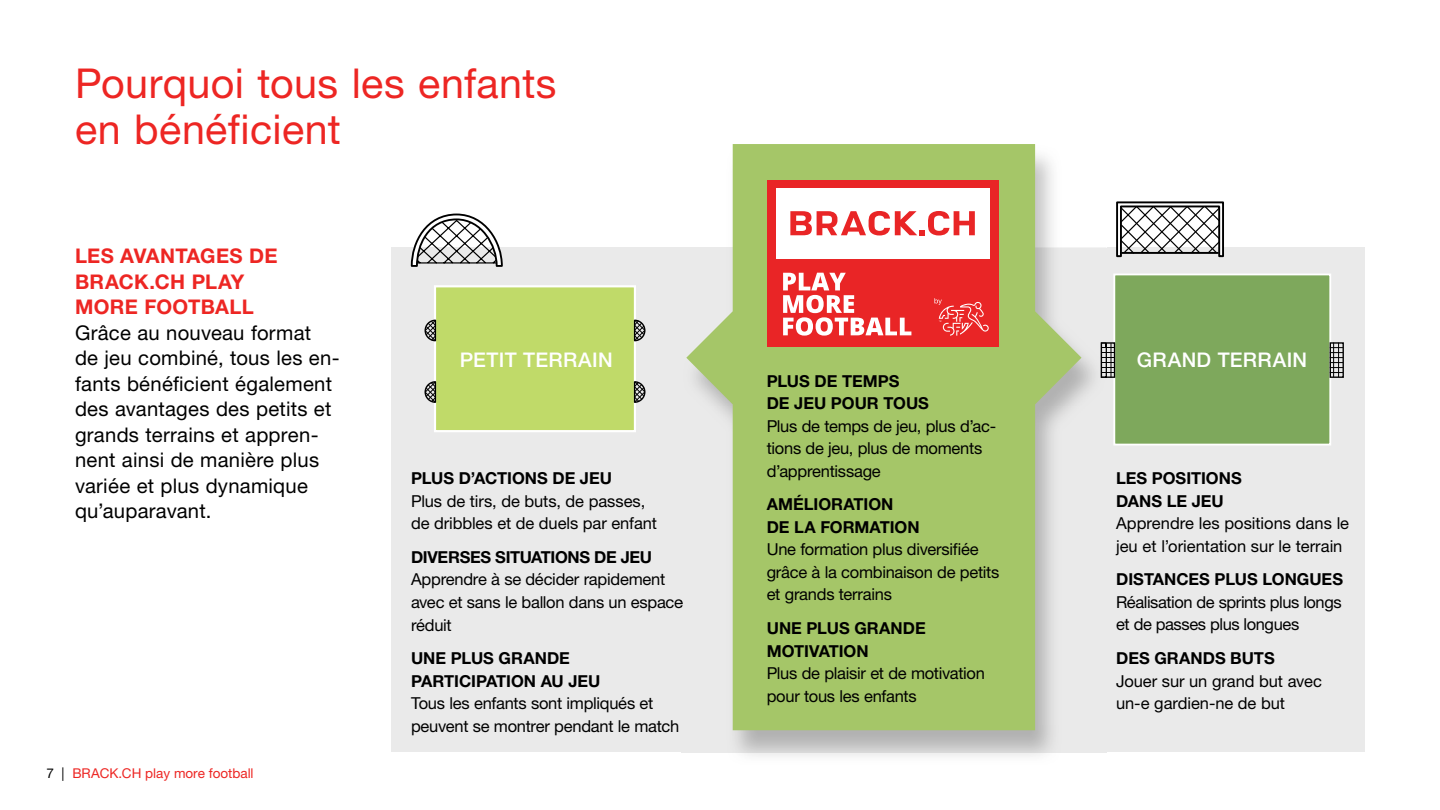
<style>
.page{position:relative;width:1440px;height:810px;background:#fff}
.page>*{position:absolute;margin:0;border:0;box-sizing:border-box;transform-origin:0 0}
.t1{font:41.25px/45.4px "Helvetica Neue";letter-spacing:.01em;color:#ed2623}
.t2{font:20.25px/25.5px "Helvetica Neue";letter-spacing:.015em;color:#000}
.t3{font:700 20.25px/25.5px "Helvetica Neue";letter-spacing:.015em;color:#ed2623}
.t4{font:500 20.25px "Helvetica Neue";letter-spacing:.015em;color:#fff}
.t5{font:16.5px/22.5px "Helvetica Neue";letter-spacing:-.015em;color:#000}
.t6{font:700 16.5px/22.5px "Helvetica Neue";color:#000}
.t7{font:700 16.5px "Helvetica Neue";letter-spacing:-.02em;color:#000}
.t8{font:13.5px "Helvetica Neue";color:#ed2623}
.s1{color:#000}
</style>
<div class="page">
<div style="left:392px;top:247px;width:973px;height:505px;background:#eaeaea"></div>
<div style="left:1113px;top:274px;width:218px;height:172px;background:#7ea85c;border:2px solid #fff"></div>
<svg style="left:1329px;top:342px;width:15px;height:37px"></svg>
<div style="left:434px;top:285px;width:202px;height:147px;background:#c0da69;border:2px solid #fff"></div>
<svg style="left:633px;top:380px;width:13px;height:24px"></svg>
<svg style="left:633px;top:319px;width:13px;height:23px"></svg>
<svg style="left:424px;top:319px;width:13px;height:23px"></svg>
<svg style="left:424px;top:380px;width:13px;height:24px"></svg>
<svg style="left:1101px;top:342px;width:14px;height:36px"></svg>
<svg style="left:686px;top:144px;width:396px;height:586px;fill:#a5c668"></svg>
<div style="left:767px;top:180px;width:232px;height:166px;background:#e92526"></div>
<div style="left:776px;top:188px;width:213px;height:71px;background:#fff"></div>
<svg style="left:790px;top:211px;width:185px;height:24px"></svg>
<svg style="left:934px;top:298px;width:55px;height:38px"></svg>
<svg style="left:783px;top:273px;width:128px;height:63px"></svg>
<svg style="left:410px;top:213px;width:93px;height:54px"></svg>
<svg style="left:1116px;top:201px;width:108px;height:57px"></svg>
<h1 class="t1" style="left:75px;top:61px;width:483px">Pourquoi tous les enfants en bénéficient</h1>
<p class="t3" style="left:75px;top:243px;width:204px">LES AVANTAGES DE<br>BRACK.CH PLAY<br>MORE FOOTBALL</p>
<p class="t2" style="left:75px;top:320px;width:266px">Grâce au nouveau format<br>de jeu combiné, tous les en&shy;fants bénéficient également des avantages des petits et grands terrains et appren&shy;nent ainsi de manière plus variée et plus dynamique qu’auparavant.</p>
<p class="t8" style="left:46px;top:765px;width:209px"><span class="s1">7 |</span> BRACK.CH play more football</p>
<p class="t4" style="left:460px;top:347px;width:154px">PETIT TERRAIN</p>
<p class="t4" style="left:1137px;top:348px;width:172px">GRAND TERRAIN</p>
<p class="t6" style="left:411px;top:467px;width:203px">PLUS D’ACTIONS DE JEU</p>
<p class="t5" style="left:411px;top:489px;width:248px">Plus de tirs, de buts, de passes, de dribbles et de duels par enfant</p>
<p class="t7" style="left:411px;top:547px;width:243px">DIVERSES SITUATIONS DE JEU</p>
<p class="t5" style="left:411px;top:568px;width:274px">Apprendre à se décider rapidement avec et sans le ballon dans un espace réduit</p>
<p class="t6" style="left:411px;top:647px;width:191px">UNE PLUS GRANDE<br>PARTICIPATION AU JEU</p>
<p class="t5" style="left:411px;top:692px;width:270px">Tous les enfants sont impliqués et peuvent se montrer pendant le match</p>
<p class="t6" style="left:767px;top:369px;width:164px">PLUS DE TEMPS<br>DE JEU POUR TOUS</p>
<p class="t5" style="left:767px;top:414px;width:231px">Plus de temps de jeu, plus d’ac&shy;tions de jeu, plus de moments d’apprentissage</p>
<p class="t6" style="left:767px;top:493px;width:154px">AMÉLIORATION<br>DE LA FORMATION</p>
<p class="t5" style="left:767px;top:538px;width:234px">une formation plus diversifiée grâce à la combinaison de petits et grands terrains</p>
<p class="t6" style="left:767px;top:617px;width:160px">UNE PLUS GRANDE<br>MOTIVATION</p>
<p class="t5" style="left:767px;top:662px;width:220px">Plus de plaisir et de motivation pour tous les enfants</p>
<p class="t6" style="left:1116px;top:467px;width:127px">LES POSITIONS<br>DANS LE JEU</p>
<p class="t5" style="left:1116px;top:512px;width:235px">Apprendre les positions dans le jeu et l’orientation sur le terrain</p>
<p class="t6" style="left:1116px;top:568px;width:228px">DISTANCES PLUS LONGUES</p>
<p class="t5" style="left:1116px;top:591px;width:227px">Réalisation de sprints plus longs et de passes plus longues</p>
<p class="t6" style="left:1116px;top:647px;width:160px">DES GRANDS BUTS</p>
<p class="t5" style="left:1116px;top:669px;width:207px">Jouer sur un grand but avec un-e gardien-ne de but</p>
</div>
